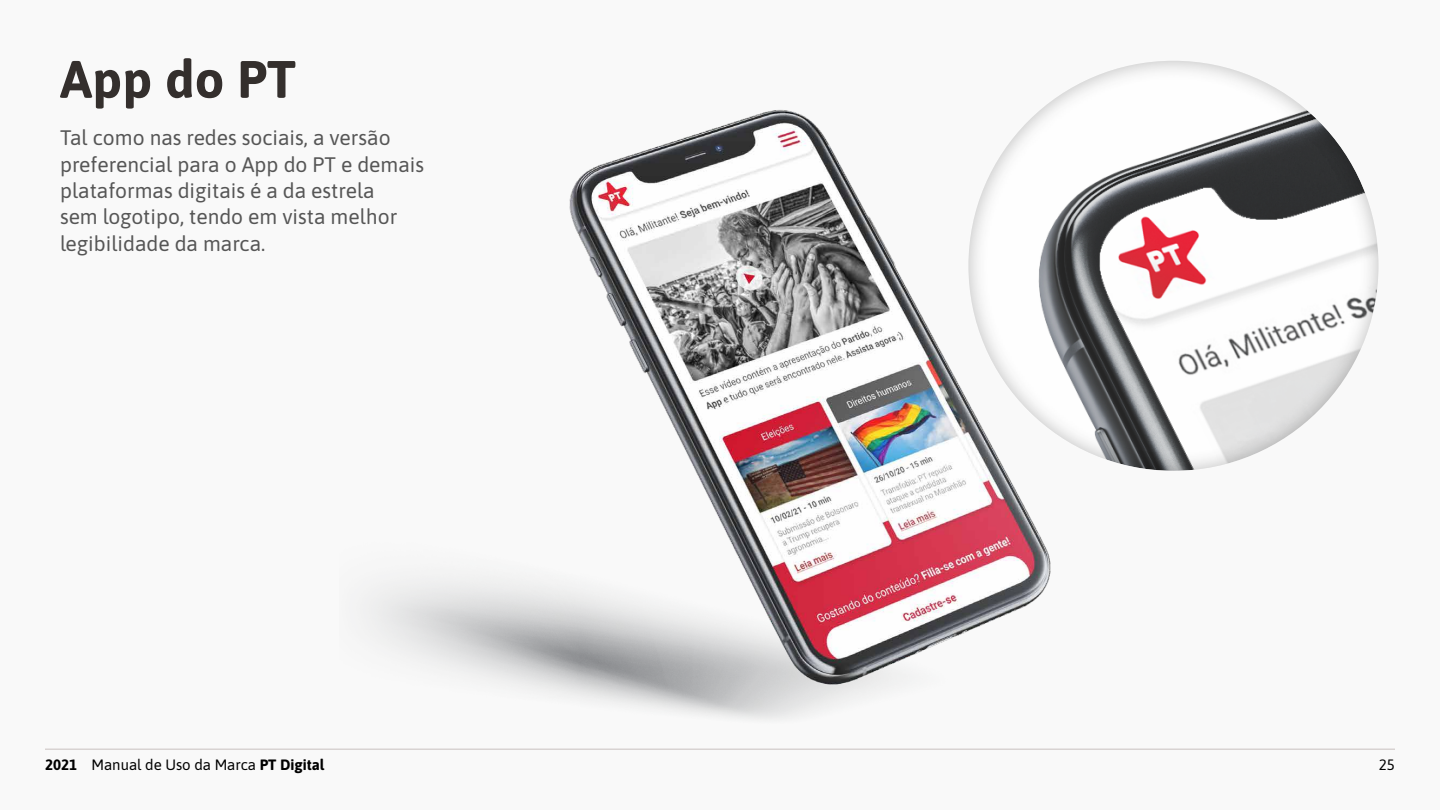
<style>
.page{position:relative;width:1440px;height:810px;background:#f9f9f9}
.page>*{position:absolute;margin:0;border:0;box-sizing:border-box;transform-origin:0 0}
.t1{font:700 52.5px "Asap";color:#342f2d}
.t2{font:21px/26.4px "Asap";color:#565656}
.t3{font:15px "Asap";color:#000}
.s1{font-weight:700}
</style>
<div class="page">
<hr style="left:45px;top:748px;width:1350px;height:2px;background:#d8d3d2">
<img style="left:340px;top:110px;width:918px;height:639px">
<div style="left:967px;top:59px;width:412px;height:412px;background:#000;opacity:.3"></div>
<h1 class="t1" style="left:60px;top:43px;width:237px">App do PT</h1>
<p class="t2" style="left:60px;top:123px;width:366px">Tal como nas redes sociais, a versão preferencial para o App do PT e demais plataformas digitais é a da estrela<br>sem logotipo, tendo em vista melhor legibilidade da marca.</p>
<p class="t3" style="left:45px;top:755px;width:281px"><span class="s1">2021</span> Manual de Uso da Marca <span class="s1">PT Digital</span></p>
<p class="t3" style="left:1379px;top:755px;width:18px">25</p>
</div>
